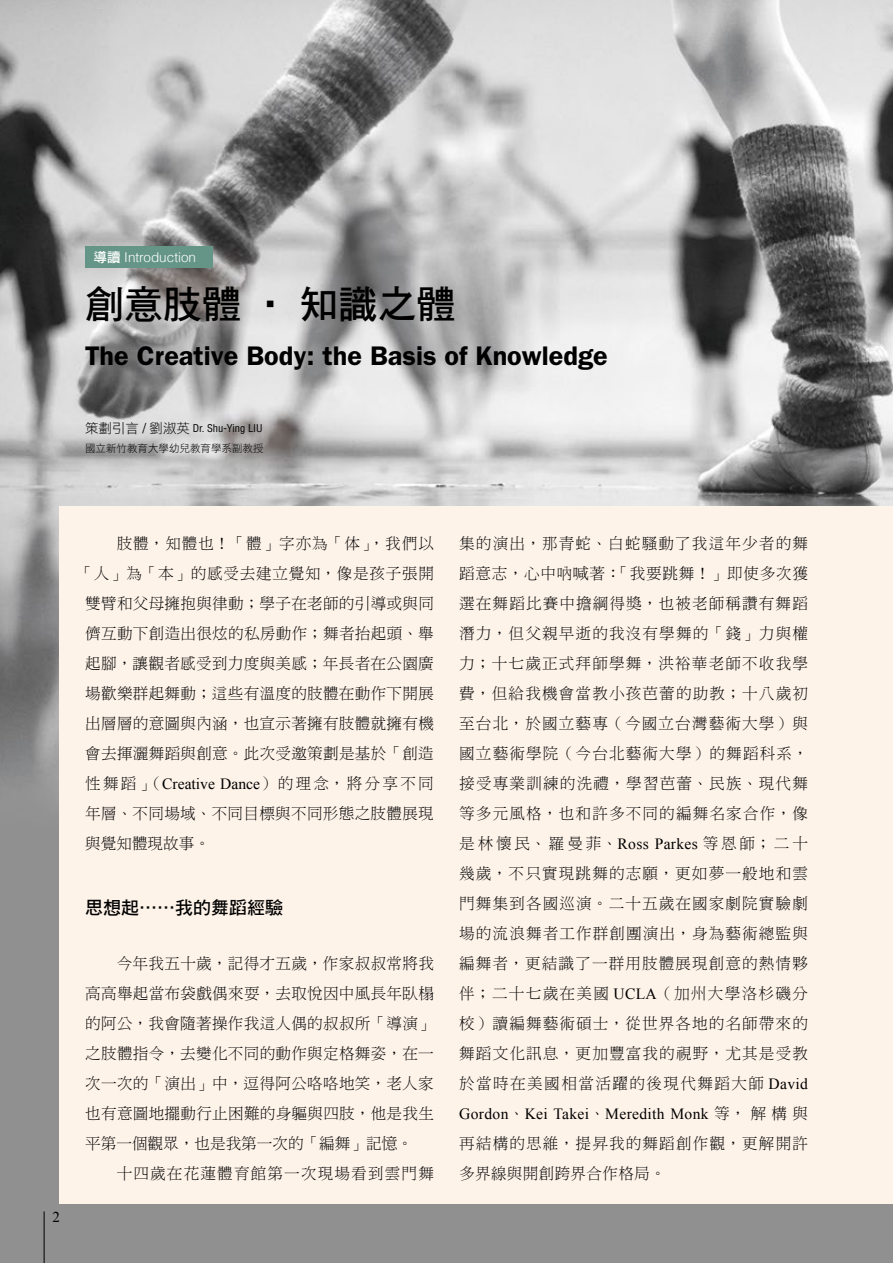
<style>
.page{position:relative;width:893px;height:1263px;background:#fff}
.page>*{position:absolute;margin:0;border:0;box-sizing:border-box;transform-origin:0 0}
.t1{font:39px "DF Hei Std W7";color:#000}
.t2{font:600 27px "Franklin Gothic";color:#000}
.t3{font:18px "DF Hei Std W7";color:#000}
.t4{font:15.6px/30px "DF Ming Std W3";letter-spacing:.02em;color:#000;text-align:justify}
.t5{font:15.6px/30px "DF Ming Std W3";letter-spacing:.075em;color:#000}
.t6{font:15.6px "Times New Roman";letter-spacing:.02em;color:#000}
.t7{font:15.6px "DF Ming Std W3";letter-spacing:.145em;color:#000}
.t8{font:15.6px "DF Ming Std W3";letter-spacing:.045em;color:#000}
.t9{font:15.6px "DF Ming Std W3";letter-spacing:.06em;color:#000}
.t10{font:15.6px "DF Ming Std W3";color:#000}
.t11{font:15px "Times New Roman";color:#000}
.t12{font:300 13.5px "Helvetica";color:#fff}
.t13{font:condensed 10.5px "Helvetica";color:#000}
.t14{font:10.5px "DF Hei Std W3";color:#000}
.s1{font-family:"DF Hei Std W7";font-weight:400}
.s2{font-family:"DF Hei Std W3";font-stretch:normal;font-size:13.5px}
.s3{font-size:13.5px}
.s4{font-family:"Times New Roman"}
.s5{font-family:"DF Ming Std W3"}
</style>
<div class="page">
<img style="left:0;top:0;width:893px;height:1263px">
<div style="left:60px;top:506px;width:833px;height:697px;background:#fef3e9"></div>
<div style="left:85px;top:247px;width:128px;height:21px;background:#649586"></div>
<hr style="left:44px;top:1211px;width:1px;height:52px;background:#000">
<p class="t12" style="left:94px;top:246px;width:104px"><span class="s1">導讀</span> Introduction</p>
<h1 class="t1" style="left:85px;top:283px;width:372px">創意肢體 ‧ 知識之體</h1>
<h2 class="t2" style="left:85px;top:339px;width:524px">The Creative Body: the Basis of Knowledge</h2>
<p class="t13" style="left:85px;top:422px;width:179px"><span class="s2">策劃引言</span> <span class="s3">/</span> <span class="s2">劉淑英</span> Dr. Shu-Ying LIU</p>
<p class="t14" style="left:85px;top:442px;width:180px">國立新竹教育大學幼兒教育學系副教授</p>
<p class="t11" style="left:52px;top:1206px;width:9px">2</p>
<p class="t9" style="left:117px;top:534px;width:319px">肢體，知體也！「體」字亦為「体」，我們以</p>
<p class="t8" style="left:77px;top:564px;width:358px">「人」為「本」的感受去建立覺知，像是孩子張開</p>
<p class="t4" style="left:85px;top:588px;width:350px">雙臂和父母擁抱與律動；學子在老師的引導或與同</p>
<p class="t4" style="left:85px;top:618px;width:350px">儕互動下創造出很炫的私房動作；舞者抬起頭、舉</p>
<p class="t4" style="left:85px;top:648px;width:350px">起腳，讓觀者感受到力度與美感；年長者在公園廣</p>
<p class="t4" style="left:85px;top:678px;width:350px">場歡樂群起舞動；這些有溫度的肢體在動作下開展</p>
<p class="t4" style="left:85px;top:708px;width:350px">出層層的意圖與內涵，也宣示著擁有肢體就擁有機</p>
<p class="t4" style="left:85px;top:738px;width:350px">會去揮灑舞蹈與創意。此次受邀策劃是基於「創造</p>
<p class="t7" style="left:85px;top:774px;width:350px">性舞蹈」（<span class="s4">Creative Dance</span>）的理念，將分享不同</p>
<p class="t4" style="left:85px;top:798px;width:350px">年層、不同場域、不同目標與不同形態之肢體展現</p>
<p class="t10" style="left:85px;top:834px;width:126px">與覺知體現故事。</p>
<p class="t3" style="left:85px;top:898px;width:199px">思想起……我的舞蹈經驗</p>
<p class="t4" style="left:85px;top:948px;width:350px;text-indent:31px">今年我五十歲，記得才五歲，作家叔叔常將我高高舉起當布袋戲偶來耍，去取悅因中風長年臥榻的阿公，我會隨著操作我這人偶的叔叔所「導演」之肢體指令，去變化不同的動作與定格舞姿，在一次一次的「演出」中，逗得阿公咯咯地笑，老人家也有意圖地擺動行止困難的身軀與四肢，他是我生平第一個觀眾，也是我第一次的「編舞」記憶。</p>
<p class="t5" style="left:117px;top:1158px;width:319px">十四歲在花蓮體育館第一次現場看到雲門舞</p>
<p class="t4" style="left:459px;top:528px;width:350px">集的演出，那青蛇、白蛇騷動了我這年少者的舞蹈意志，心中吶喊著：「我要跳舞！」即使多次獲選在舞蹈比賽中擔綱得獎，也被老師稱讚有舞蹈潛力，但父親早逝的我沒有學舞的「錢」力與權力；十七歲正式拜師學舞，洪裕華老師不收我學費，但給我機會當教小孩芭蕾的助教；十八歲初至台北，於國立藝專（今國立台灣藝術大學）與國立藝術學院（今台北藝術大學）的舞蹈科系，接受專業訓練的洗禮，學習芭蕾、民族、現代舞等多元風格，也和許多不同的編舞名家合作，像是林懷民、羅曼菲、<span class="s4">Ross Parkes</span> 等恩師；二十幾歲，不只實現跳舞的志願，更如夢一般地和雲門舞集到各國巡演。二十五歲在國家劇院實驗劇場的流浪舞者工作群創團演出，身為藝術總監與編舞者，更結識了一群用肢體展現創意的熱情夥伴；二十七歲在美國 <span class="s4">UCLA</span>（加州大學洛杉磯分校）讀編舞藝術碩士，從世界各地的名師帶來的舞蹈文化訊息，更加豐富我的視野，尤其是受教於當時在美國相當活躍的後現代舞蹈大師 <span class="s4">David</span></p>
<p class="t6" style="left:459px;top:1103px;width:350px">Gordon<span class="s5">、</span>Kei Takei<span class="s5">、</span>Meredith Monk <span class="s5">等，解構與</span></p>
<p class="t5" style="left:459px;top:1128px;width:350px">再結構的思維，提昇我的舞蹈創作觀，更解開許多界線與開創跨界合作格局。</p>
</div>
